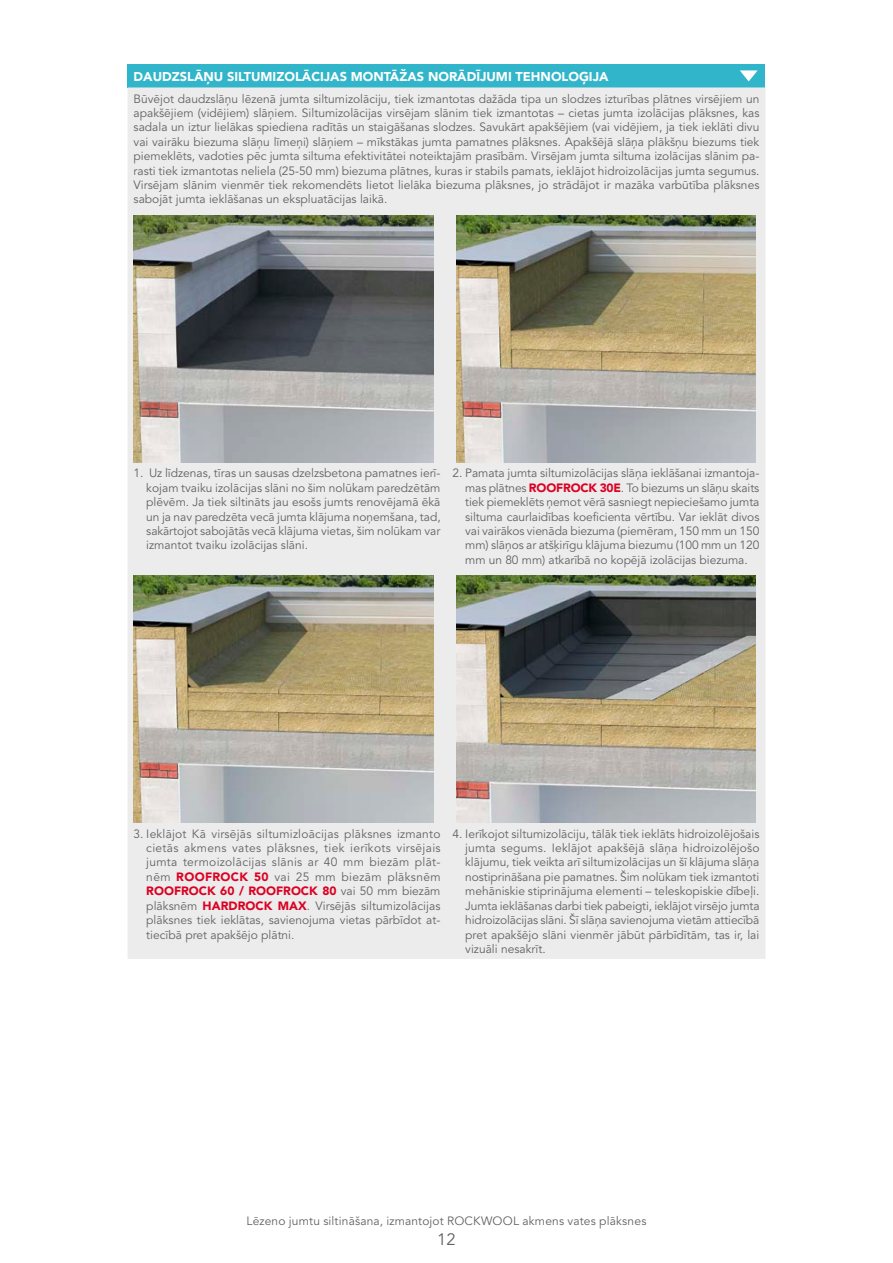
<style>
.page{position:relative;width:893px;height:1263px;background:#fff}
.page>*{position:absolute;margin:0;border:0;box-sizing:border-box;transform-origin:0 0}
.t1{font:16.5px "Avenir LT Pro";color:#626262}
.txt{font:900 12.75px "Avenir LT Pro";color:#fff}
._03_opis_body_aplik{font:12px/14.4px "Avenir LT Pro";color:#626262;text-align:justify}
.s1{font-weight:900;color:#db0123}
</style>
<div class="page">
<div style="left:128px;top:64px;width:637px;height:23px;background:#31b5ca"></div>
<div style="left:128px;top:87px;width:637px;height:872px;background:#ececec"></div>
<svg style="left:740px;top:70px;width:18px;height:11px"></svg>
<img style="left:134px;top:215px;width:299px;height:247px">
<img style="left:456px;top:215px;width:300px;height:247px">
<img style="left:134px;top:576px;width:299px;height:246px">
<img style="left:456px;top:576px;width:300px;height:246px">
<p class="txt" style="left:134px;top:69px;width:476px">DAUDZSLĀŅU SILTUMIZOLĀCIJAS MONTĀŽAS NORĀDĪJUMI TEHNOLOĢIJA</p>
<p class="_03_opis_body_aplik" style="left:134px;top:91px;width:627px">Būvējot daudzslāņu lēzenā jumta siltumizolāciju, tiek izmantotas dažāda tipa un slodzes izturības plātnes virsējiem un apakšējiem (vidējiem) slāņiem. Siltumizolācijas virsējam slānim tiek izmantotas – cietas jumta izolācijas plāksnes, kas sadala un iztur lielākas spiediena radītās un staigāšanas slodzes. Savukārt apakšējiem (vai vidējiem, ja tiek ieklāti divu vai vairāku biezuma slāņu līmeņi) slāņiem – mīkstākas jumta pamatnes plāksnes. Apakšējā slāņa plākšņu biezums tiek piemeklēts, vadoties pēc jumta siltuma efektivitātei noteiktajām prasībām. Virsējam jumta siltuma izolācijas slānim pa&shy;rasti tiek izmantotas neliela (25-50 mm) biezuma plātnes, kuras ir stabils pamats, ieklājot hidroizolācijas jumta segumus.<br>Virsējam slānim vienmēr tiek rekomendēts lietot lielāka biezuma plāksnes, jo strādājot ir mazāka varbūtība plāksnes sabojāt jumta ieklāšanas un ekspluatācijas laikā.</p>
<p class="_03_opis_body_aplik" style="left:146px;top:466px;width:296px;text-indent:-13px">1. Uz līdzenas, tīras un sausas dzelzsbetona pamatnes ierī&shy;kojam tvaiku izolācijas slāni no šim nolūkam paredzētām plēvēm. Ja tiek siltināts jau esošs jumts renovējamā ēkā un ja nav paredzēta vecā jumta klājuma noņemšana, tad, sakārtojot sabojātās vecā klājuma vietas, šim nolūkam var izmantot tvaiku izolācijas slāni.</p>
<p class="_03_opis_body_aplik" style="left:465px;top:466px;width:296px;text-indent:-13px">2. Pamata jumta siltumizolācijas slāņa ieklāšanai izmantoja&shy;mas plātnes <span class="s1">ROOFROCK 30E</span>. To biezums un slāņu skaits tiek piemeklēts ņemot vērā sasniegt nepieciešamo jumta siltuma caurlaidības koeficienta vērtību. Var ieklāt divos vai vairākos vienāda biezuma (piemēram, 150 mm un 150 mm) slāņos ar atšķirīgu klājuma biezumu (100 mm un 120 mm un 80 mm) atkarībā no kopējā izolācijas biezuma.</p>
<p class="_03_opis_body_aplik" style="left:146px;top:826px;width:296px;text-indent:-13px">3. Ieklājot Kā virsējās siltumizloācijas plāksnes izmanto cietās akmens vates plāksnes, tiek ierīkots virsējais jumta termoizolācijas slānis ar 40 mm biezām plāt&shy;nēm <span class="s1">ROOFROCK 50</span> vai 25 mm biezām plāksnēm <span class="s1">ROOFROCK 60 / ROOFROCK 80</span> vai 50 mm biezām plāksnēm <span class="s1">HARDROCK MAX</span>. Virsējās siltumizolācijas plāksnes tiek ieklātas, savienojuma vietas pārbīdot at&shy;tiecībā pret apakšējo plātni.</p>
<p class="_03_opis_body_aplik" style="left:465px;top:826px;width:296px;text-indent:-13px">4. Ierīkojot siltumizolāciju, tālāk tiek ieklāts hidroizolējošais jumta segums. Ieklājot apakšējā slāņa hidroizolējošo klājumu, tiek veikta arī siltumizolācijas un šī klājuma slāņa nostiprināšana pie pamatnes. Šim nolūkam tiek izmantoti mehāniskie stiprinājuma elementi – teleskopiskie dībeļi.<br>Jumta ieklāšanas darbi tiek pabeigti, ieklājot virsējo jumta hidroizolācijas slāni. Šī slāņa savienojuma vietām attiecībā pret apakšējo slāni vienmēr jābūt pārbīdītām, tas ir, lai vizuāli nesakrīt.</p>
<p class="_03_opis_body_aplik" style="left:246px;top:1214px;width:401px">Lēzeno jumtu siltināšana, izmantojot ROCKWOOL akmens vates plāksnes</p>
<h1 class="t1" style="left:437px;top:1229px;width:20px">12</h1>
</div>
